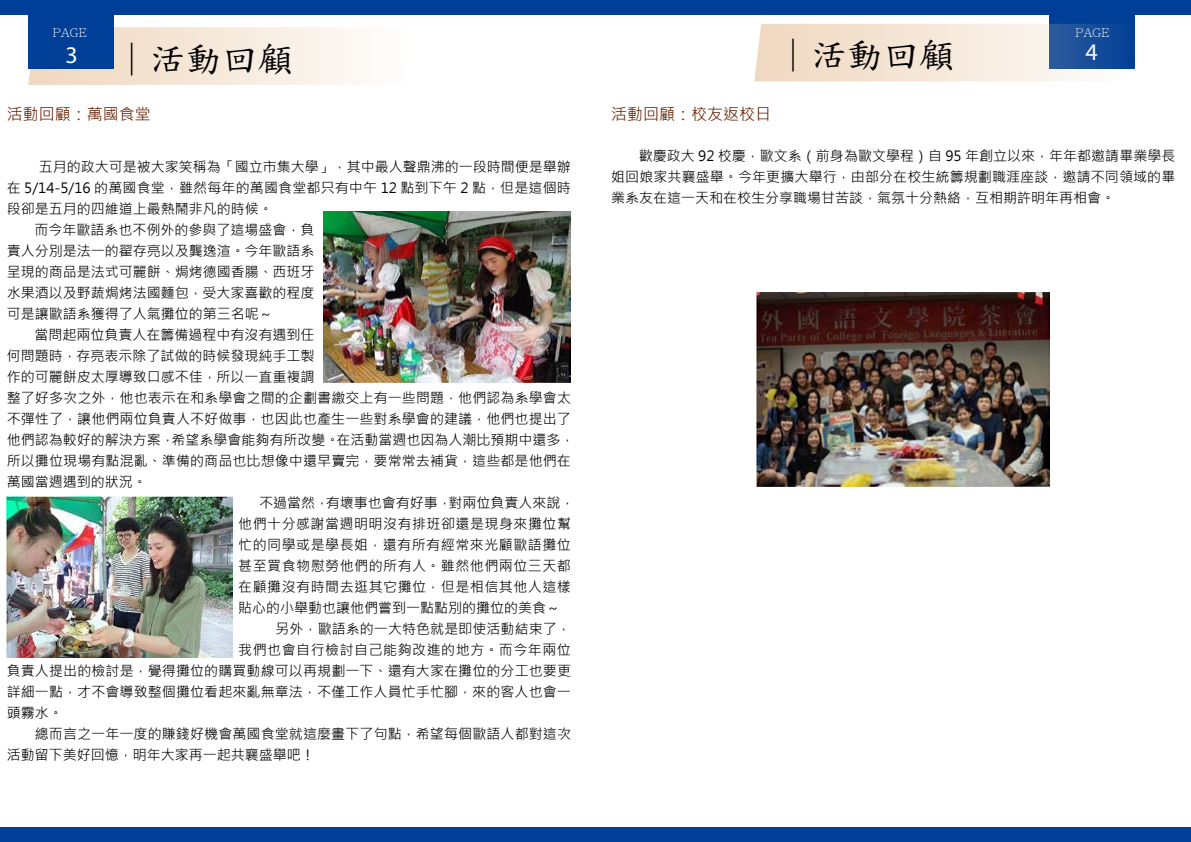
<style>
.page{position:relative;width:1191px;height:842px;background:#fff}
.page>*{position:absolute;margin:0;border:0;box-sizing:border-box;transform-origin:0 0}
.t1{font:36px "DF Kai Shu SB Estd BF";color:#000}
.t2{font:24px "Myriad Pro";color:#fff}
.t3{font:16px "Microsoft Jheng Hei";color:#662000}
.t4{font:14px/21px "Microsoft Jheng Hei";letter-spacing:.005em;color:#000;text-align:justify}
.t5{font:14px "Microsoft Jheng Hei";letter-spacing:.035em;color:#000}
.t6{font:300 12px "Adobe Ming Std";color:#fff}
</style>
<div class="page">
<div style="left:1049px;top:12px;width:85px;height:57px;background:#003f98"></div>
<svg style="left:28px;top:27px;width:332px;height:58px;background:#f6e9dd"></svg>
<div style="left:0;top:0;width:624px;height:14px;background:#003f98"></div>
<div style="left:28px;top:12px;width:85px;height:57px;background:#003f98"></div>
<div style="left:0;top:828px;width:624px;height:14px;background:#003f98"></div>
<div style="left:587px;top:0;width:604px;height:14px;background:#003f98"></div>
<div style="left:587px;top:828px;width:604px;height:14px;background:#003f98"></div>
<svg style="left:754px;top:24px;width:361px;height:57px;background:#d6d0cf"></svg>
<img style="left:324px;top:211px;width:247px;height:172px">
<img style="left:7px;top:496px;width:226px;height:162px">
<img style="left:756px;top:292px;width:293px;height:194px">
<p class="t6" style="left:53px;top:26px;width:36px">PAGE</p>
<p class="t6" style="left:56px;top:26px;width:36px">PAGE</p>
<p class="t6" style="left:1075px;top:26px;width:36px">PAGE</p>
<h1 class="t1" style="left:66px;top:41px;width:248px"><sup>3</sup> | 活動回顧</h1>
<h1 class="t1" style="left:784px;top:37px;width:190px">| 活動回顧</h1>
<h2 class="t2" style="left:1085px;top:37px;width:14px">4</h2>
<p class="t3" style="left:7px;top:104px;width:146px">活動回顧：萬國食堂</p>
<p class="t4" style="left:39px;top:156px;width:533px">五月的政大可是被大家笑稱為「國立市集大學」，其中最人聲鼎沸的一段時間便是舉辦</p>
<p class="t4" style="left:7px;top:177px;width:565px">在 5/14-5/16 的萬國食堂，雖然每年的萬國食堂都只有中午 12 點到下午 2 點，但是這個時</p>
<p class="t4" style="left:7px;top:198px;width:267px">段卻是五月的四維道上最熱鬧非凡的時候。</p>
<p class="t4" style="left:34px;top:219px;width:281px">而今年歐語系也不例外的參與了這場盛會，負</p>
<p class="t4" style="left:7px;top:240px;width:309px">責人分別是法一的翟存亮以及龔逸渲。今年歐語系</p>
<p class="t4" style="left:7px;top:261px;width:309px">呈現的商品是法式可麗餅、焗烤德國香腸、西班牙</p>
<p class="t4" style="left:7px;top:282px;width:309px">水果酒以及野蔬焗烤法國麵包，受大家喜歡的程度</p>
<p class="t4" style="left:7px;top:303px;width:267px">可是讓歐語系獲得了人氣攤位的第三名呢～</p>
<p class="t4" style="left:34px;top:324px;width:281px">當問起兩位負責人在籌備過程中有沒有遇到任</p>
<p class="t4" style="left:7px;top:345px;width:309px">何問題時，存亮表示除了試做的時候發現純手工製</p>
<p class="t4" style="left:7px;top:366px;width:309px">作的可麗餅皮太厚導致口感不佳，所以一直重複調</p>
<p class="t4" style="left:7px;top:387px;width:566px">整了好多次之外，他也表示在和系學會之間的企劃書繳交上有一些問題，他們認為系學會太</p>
<p class="t4" style="left:7px;top:408px;width:566px">不彈性了，讓他們兩位負責人不好做事，也因此也產生一些對系學會的建議，他們也提出了</p>
<p class="t4" style="left:7px;top:429px;width:569px">他們認為較好的解決方案，希望系學會能夠有所改變。在活動當週也因為人潮比預期中還多，</p>
<p class="t4" style="left:7px;top:450px;width:566px">所以攤位現場有點混亂、準備的商品也比想像中還早賣完，要常常去補貨，這些都是他們在</p>
<p class="t4" style="left:7px;top:471px;width:142px">萬國當週遇到的狀況。</p>
<p class="t4" style="left:259px;top:492px;width:317px">不過當然，有壞事也會有好事，對兩位負責人來說，</p>
<p class="t5" style="left:238px;top:515px;width:334px">他們十分感謝當週明明沒有排班卻還是現身來攤位幫</p>
<p class="t5" style="left:238px;top:536px;width:334px">忙的同學或是學長姐，還有所有經常來光顧歐語攤位</p>
<p class="t5" style="left:238px;top:557px;width:334px">甚至買食物慰勞他們的所有人。雖然他們兩位三天都</p>
<p class="t5" style="left:238px;top:578px;width:334px">在顧攤沒有時間去逛其它攤位，但是相信其他人這樣</p>
<p class="t4" style="left:238px;top:597px;width:323px">貼心的小舉動也讓他們嘗到一點點別的攤位的美食～</p>
<p class="t4" style="left:275px;top:618px;width:297px">另外，歐語系的一大特色就是即使活動結束了，</p>
<p class="t5" style="left:238px;top:641px;width:334px">我們也會自行檢討自己能夠改進的地方。而今年兩位</p>
<p class="t4" style="left:7px;top:660px;width:566px">負責人提出的檢討是，覺得攤位的購買動線可以再規劃一下、還有大家在攤位的分工也要更</p>
<p class="t4" style="left:7px;top:681px;width:566px">詳細一點，才不會導致整個攤位看起來亂無章法，不僅工作人員忙手忙腳，來的客人也會一</p>
<p class="t4" style="left:7px;top:702px;width:57px">頭霧水。</p>
<p class="t4" style="left:35px;top:723px;width:538px">總而言之一年一度的賺錢好機會萬國食堂就這麼畫下了句點，希望每個歐語人都對這次</p>
<p class="t4" style="left:7px;top:744px;width:309px">活動留下美好回憶，明年大家再一起共襄盛舉吧！</p>
<p class="t3" style="left:611px;top:104px;width:161px">活動回顧：校友返校日</p>
<p class="t4" style="left:611px;top:146px;width:566px;text-indent:28px">歡慶政大 92 校慶，歐文系（前身為歐文學程）自 95 年創立以來，年年都邀請畢業學長姐回娘家共襄盛舉。今年更擴大舉行，由部分在校生統籌規劃職涯座談，邀請不同領域的畢業系友在這一天和在校生分享職場甘苦談，氣氛十分熱絡，互相期許明年再相會。</p>
</div>
